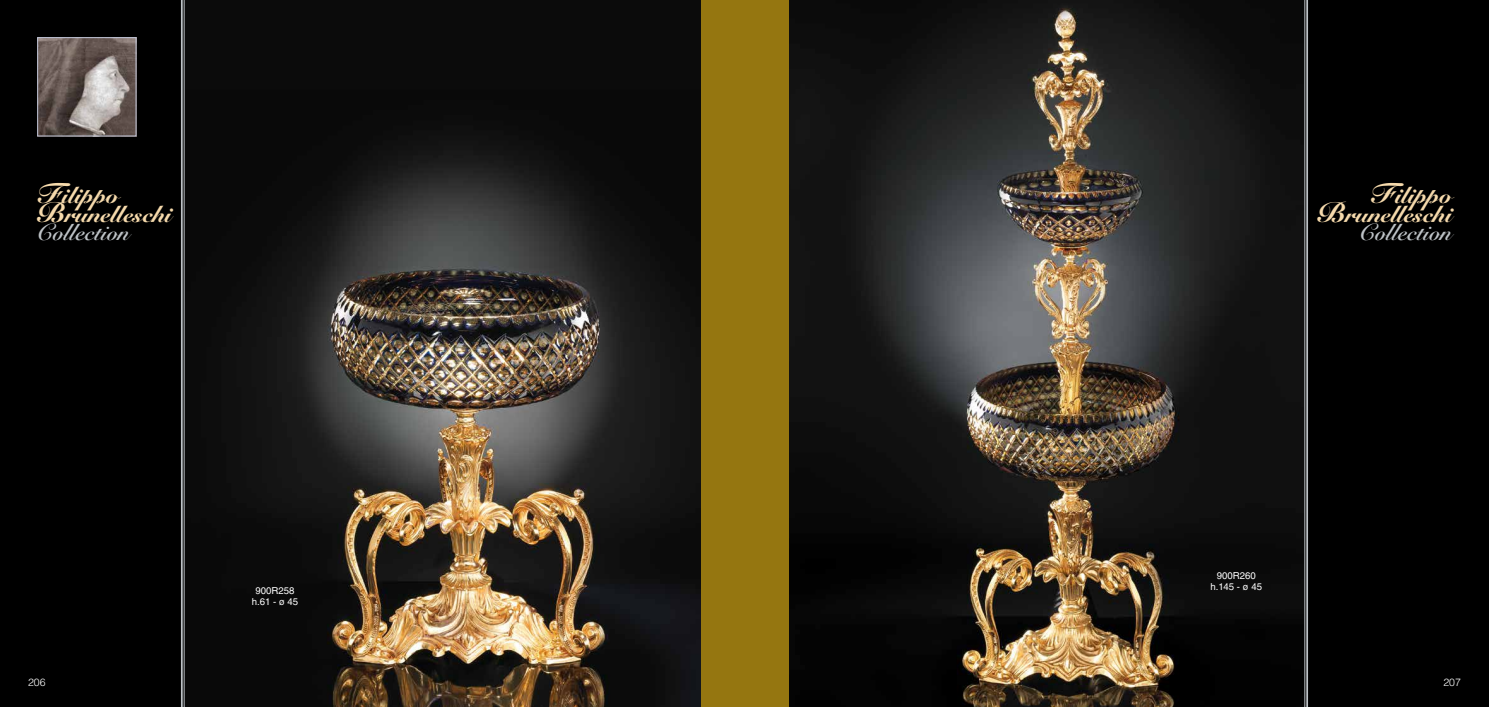
<style>
.page{position:relative;width:1489px;height:707px;background:#fff}
.page>*{position:absolute;margin:0;border:0;box-sizing:border-box;transform-origin:0 0}
.t1{font:23.19px/18.6px "Snell Roundhand LT Std Blk Scr";color:#f6daac}
.t2{font:23.19px "Snell Roundhand LT Std Bd Scr";color:#bec3c7}
.t3{font:300 10.5px "Helvetica LT Std";color:#fff}
.t4{font:9.62px/11.5px "Helvetica LT Std";color:#fff;text-align:center}
.s1{font-size:27.82px}
</style>
<div class="page">
<img style="left:185px;top:0;width:516px;height:707px">
<img style="left:789px;top:0;width:515px;height:707px">
<div style="left:701px;top:0;width:43px;height:707px;background:#957610"></div>
<div style="left:0;top:0;width:184px;height:707px;background:#000"></div>
<img style="left:39px;top:39px;width:95px;height:95px">
<div style="left:37px;top:37px;width:99px;height:99px;border:1px solid #bec4d7"></div>
<hr style="left:184px;top:0;width:1px;height:707px;background:#bec3c7">
<hr style="left:181px;top:0;width:2px;height:707px;background:#bec3c7">
<div style="left:1304px;top:0;width:184px;height:707px;background:#000"></div>
<div style="left:744px;top:0;width:45px;height:707px;background:#957610"></div>
<hr style="left:1304px;top:0;width:1px;height:707px;background:#bec3c7">
<hr style="left:1306px;top:0;width:1px;height:707px;background:#bec3c7">
<p class="t1" style="left:37px;top:187px;width:136px"><span class="s1">F</span>ilippo<br><span class="s1">B</span>runelleschi</p>
<p class="t2" style="left:37px;top:218px;width:94px">Collection</p>
<p class="t4" style="left:252px;top:584px;width:48px">900R258 h.61 - ø 45</p>
<p class="t1" style="left:1317px;top:187px;width:136px;text-align:right"><span class="s1">F</span>ilippo<br><span class="s1">B</span>runelleschi</p>
<p class="t2" style="left:1359px;top:218px;width:94px">Collection</p>
<p class="t4" style="left:1210px;top:569px;width:53px">900R260 h.145 - ø 45</p>
<p class="t3" style="left:28px;top:676px;width:19px">206</p>
<p class="t3" style="left:1443px;top:676px;width:19px">207</p>
</div>
